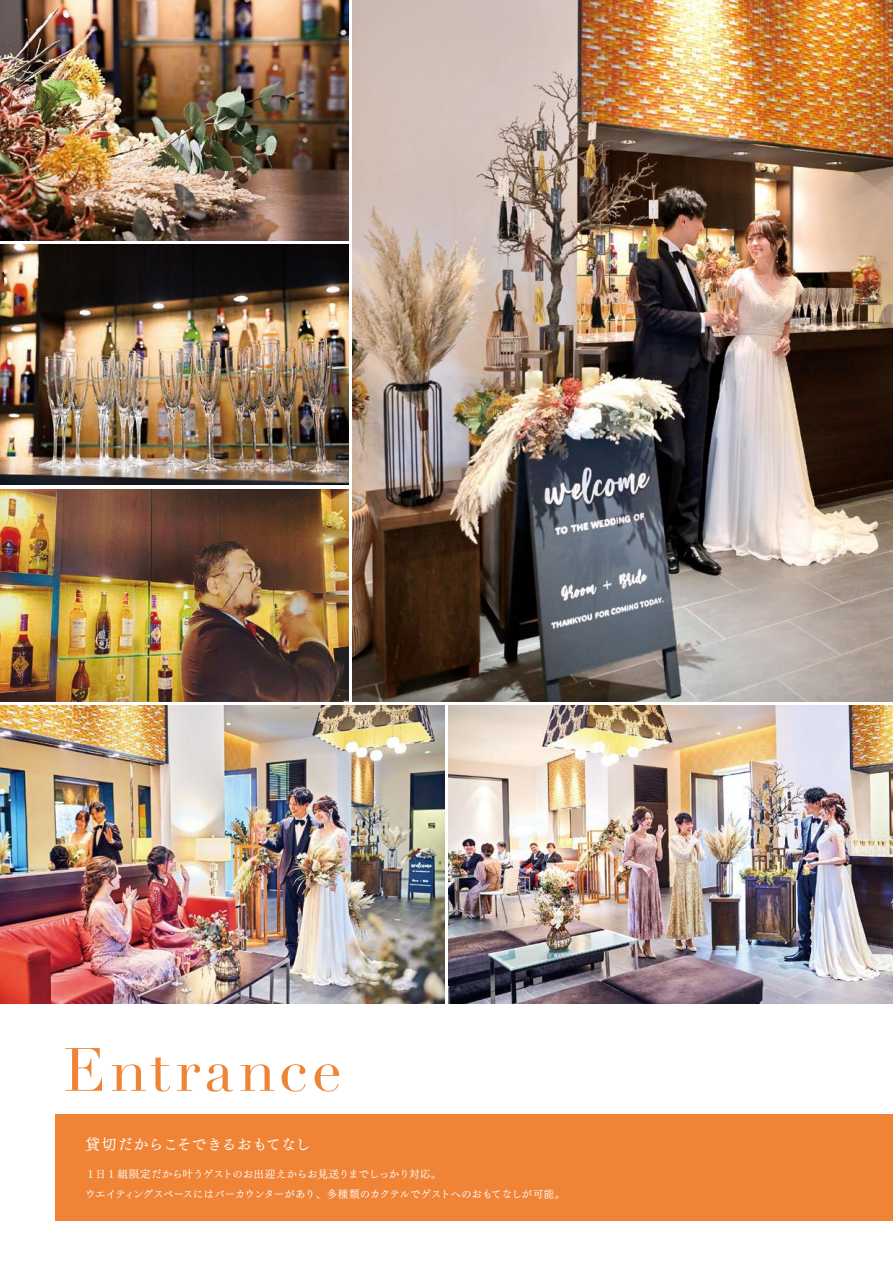
<style>
.page{position:relative;width:893px;height:1263px;background:#fff}
.page>*{position:absolute;margin:0;border:0;box-sizing:border-box;transform-origin:0 0}
.t1{font:60px "Didot";letter-spacing:.075em;color:#ef8336}
.t2{font:15px "Tsuku Min Pro RB";letter-spacing:.015em;color:#fff}
.t3{font:10.5px/19.5px "Tsuku Min Pro RB";letter-spacing:-.015em;color:#fff}
</style>
<div class="page">
<div style="left:55px;top:1114px;width:838px;height:106px;background:#ef8336"></div>
<img style="left:353px;top:0;width:540px;height:702px">
<img style="left:0;top:0;width:349px;height:240px">
<img style="left:0;top:244px;width:349px;height:241px">
<img style="left:0;top:489px;width:349px;height:213px">
<img style="left:0;top:706px;width:444px;height:297px">
<img style="left:449px;top:706px;width:444px;height:297px">
<h1 class="t1" style="left:64px;top:1034px;width:280px">Entrance</h1>
<h2 class="t2" style="left:85px;top:1131px;width:227px">貸切だからこそできるおもてなし</h2>
<p class="t3" style="left:85px;top:1163px;width:482px">1 日 1 組限定だから叶うゲストのお出迎えからお見送りまでしっかり対応。<br>ウエイティングスペースにはバーカウンターがあり、多種類のカクテルでゲストへのおもてなしが可能。</p>
</div>
